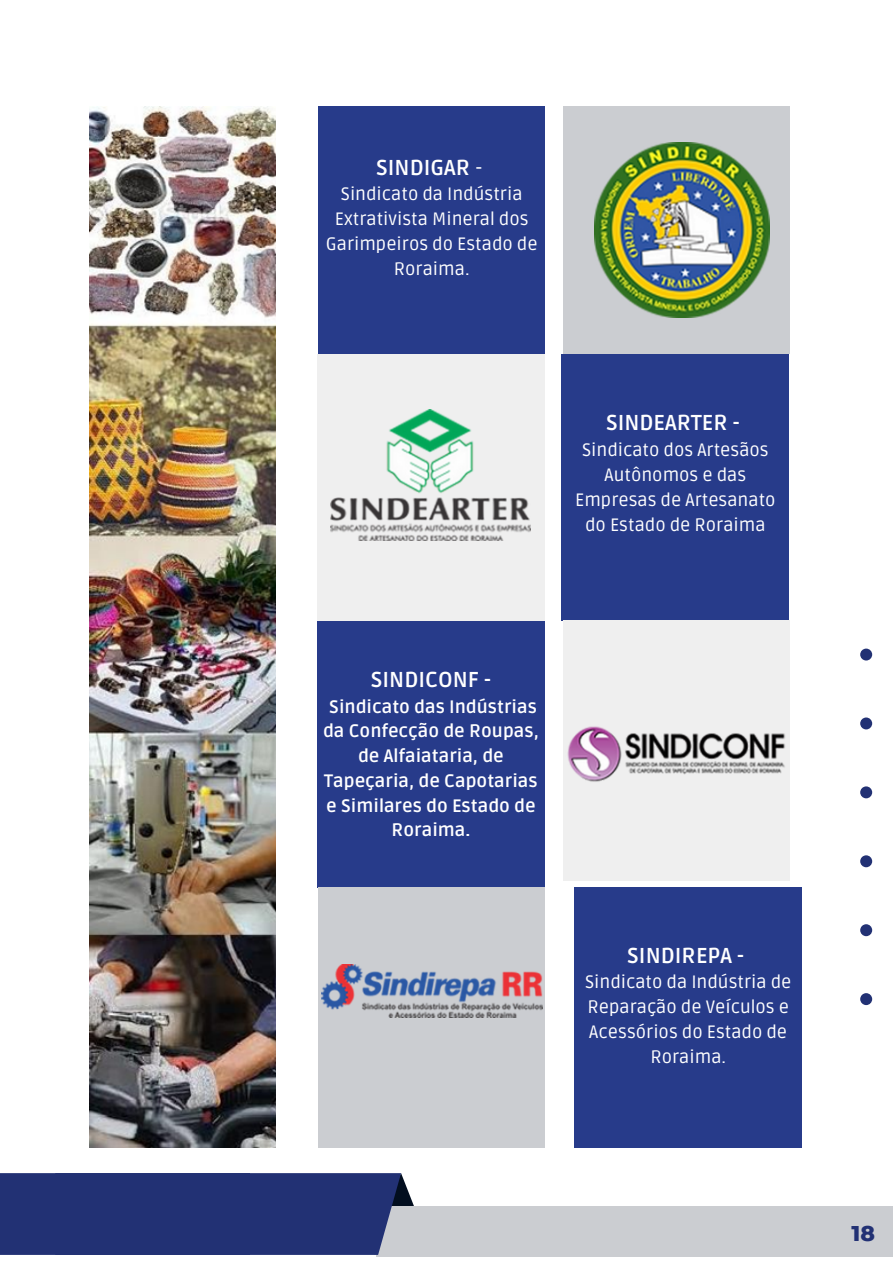
<style>
.page{position:relative;width:893px;height:1264px;background:#fff}
.page>*{position:absolute;margin:0;border:0;box-sizing:border-box;transform-origin:0 0}
.t1{font:800 21.75px "Montserrat";color:#223174}
.t2{font:700 21.6px "Ruda";color:#fff}
.t3{font:18px/24.8px "Ruda";color:#fff;text-align:center}
.t4{font:700 18px/24.8px "Ruda";color:#fff;text-align:center}
.s1{font-weight:400}
</style>
<div class="page">
<div style="left:317px;top:620px;width:227px;height:267px;background:#273b8a"></div>
<div style="left:318px;top:887px;width:226px;height:260px;background:#cbcdd1"></div>
<div style="left:574px;top:887px;width:227px;height:260px;background:#273b8a"></div>
<div style="left:317px;top:354px;width:227px;height:266px;background:#efefef"></div>
<div style="left:561px;top:354px;width:228px;height:266px;background:#273b8a"></div>
<div style="left:563px;top:620px;width:226px;height:261px;background:#efefef"></div>
<img style="left:331px;top:409px;width:199px;height:132px">
<img style="left:567px;top:726px;width:218px;height:56px">
<img style="left:321px;top:964px;width:221px;height:53px">
<svg style="left:860px;top:648px;width:13px;height:357px"></svg>
<div style="left:376px;top:1206px;width:516px;height:50px;background:#cbcdd1"></div>
<div style="left:0;top:1173px;width:414px;height:81px;background:#223174"></div>
<div style="left:318px;top:106px;width:226px;height:248px;background:#273b8a"></div>
<div style="left:563px;top:106px;width:226px;height:248px;background:#cbcdd1"></div>
<img style="left:594px;top:143px;width:175px;height:174px">
<img style="left:89px;top:106px;width:187px;height:1041px">
<p class="t2" style="left:376px;top:155px;width:108px">SINDIGAR <span class="s1">-</span></p>
<p class="t3" style="left:326px;top:182px;width:213px">Sindicato da Indústria<br>Extrativista Mineral dos<br>Garimpeiros do Estado de<br>Roraima.</p>
<p class="t2" style="left:606px;top:410px;width:135px">SINDEARTER -</p>
<p class="t3" style="left:575px;top:438px;width:202px">Sindicato dos Artesãos<br>Autônomos e das<br>Empresas de Artesanato do Estado de Roraima</p>
<p class="t2" style="left:371px;top:667px;width:122px">SINDICONF -</p>
<p class="t4" style="left:323px;top:694px;width:217px">Sindicato das Indústrias da Confecção de Roupas, de Alfaiataria, de<br>Tapeçaria, de Capotarias e Similares do Estado de<br>Roraima.</p>
<p class="t2" style="left:627px;top:942px;width:118px">SINDIREPA -</p>
<p class="t3" style="left:585px;top:970px;width:208px">Sindicato da Indústria de<br>Reparação de Veículos e<br>Acessórios do Estado de<br>Roraima.</p>
<p class="t1" style="left:851px;top:1219px;width:25px">18</p>
</div>
